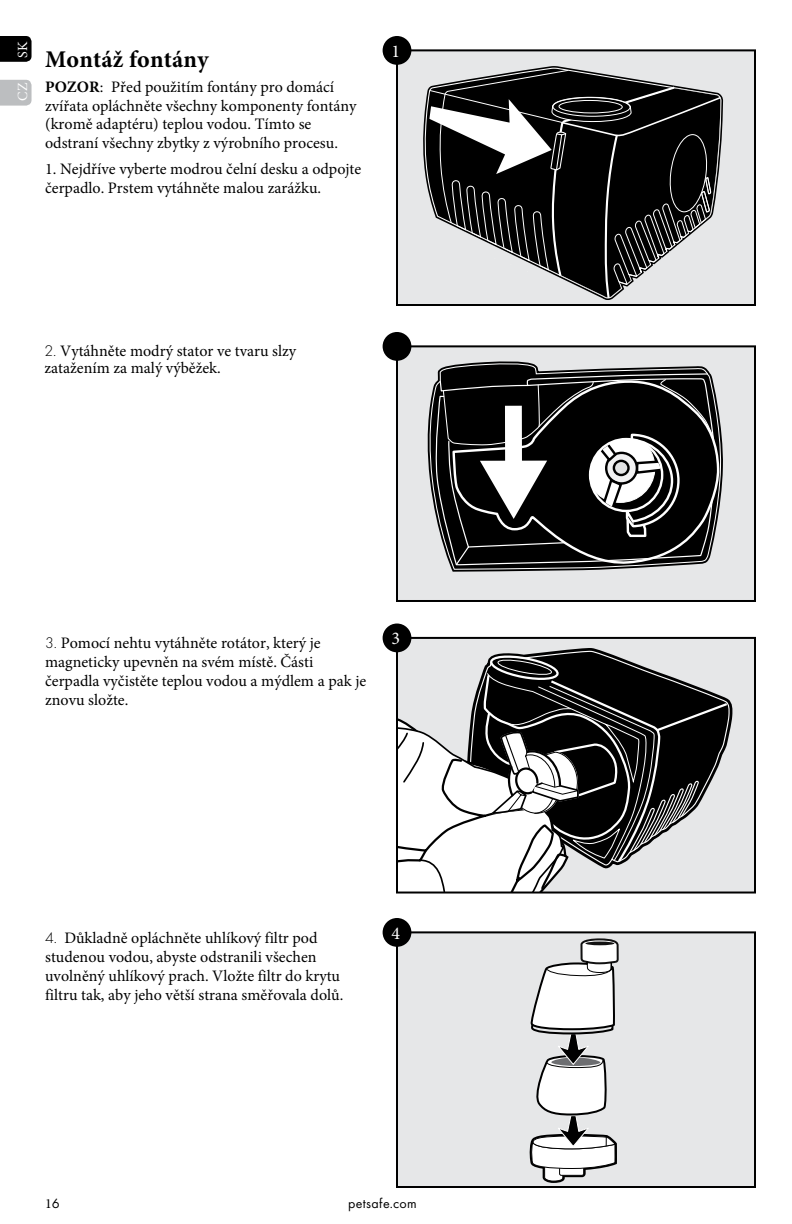
<style>
.page{position:relative;width:792px;height:1224px;background:#fff}
.page>*{position:absolute;margin:0;border:0;box-sizing:border-box;transform-origin:0 0}
.t1{font:700 24px "Minion Pro";letter-spacing:.01em;color:#000}
.t2{font:18px "Minion Pro";color:#fff}
.t3{font:16px/18.8px "Minion Pro";color:#000}
.t4{font:14px "Futura PT Book";letter-spacing:.025em;color:#000}
.t5{font:14px "Minion Pro";color:#fff}
.t6{font:14px "Minion Pro";color:#000}
.s1{font-weight:700}
.s2{font-family:"Futura PT Light"}
.s3{font-family:"Futura PT Book"}
</style>
<div class="page">
<div style="left:397px;top:346px;width:358px;height:255px;background:#e6e7e8"></div>
<svg style="left:428px;top:362px;width:294px;height:208px"></svg>
<svg style="left:433px;top:373px;width:282px;height:193px"></svg>
<svg style="left:714px;top:379px;width:6px;height:187px"></svg>
<svg style="left:442px;top:379px;width:272px;height:187px;background:#333"></svg>
<div style="left:396px;top:345px;width:360px;height:257px;border:2px solid #000"></div>
<div style="left:383px;top:332px;width:28px;height:29px;background:#000;border-radius:50%"></div>
<div style="left:397px;top:50px;width:358px;height:255px;background:#e6e7e8"></div>
<svg style="left:424px;top:67px;width:156px;height:127px"></svg>
<svg style="left:429px;top:70px;width:293px;height:230px"></svg>
<div style="left:396px;top:49px;width:360px;height:257px;border:2px solid #000"></div>
<div style="left:383px;top:36px;width:28px;height:29px;background:#000;border-radius:50%"></div>
<div style="left:397px;top:638px;width:358px;height:255px;background:#e6e7e8"></div>
<svg style="left:569px;top:654px;width:161px;height:150px"></svg>
<svg style="left:399px;top:640px;width:166px;height:18px"></svg>
<svg style="left:399px;top:658px;width:300px;height:233px"></svg>
<div style="left:396px;top:637px;width:360px;height:257px;border:2px solid #000"></div>
<div style="left:383px;top:624px;width:28px;height:28px;background:#000;border-radius:50%"></div>
<div style="left:397px;top:932px;width:358px;height:255px;background:#e6e7e8"></div>
<svg style="left:529px;top:938px;width:90px;height:245px"></svg>
<hr style="left:585px;top:942px;width:29px;height:3px;background:#111;border-radius:50%">
<div style="left:396px;top:931px;width:360px;height:257px;border:2px solid #000"></div>
<div style="left:383px;top:918px;width:28px;height:29px;background:#000;border-radius:50%"></div>
<svg style="left:0;top:36px;width:32px;height:26px"></svg>
<svg style="left:0;top:80px;width:32px;height:26px"></svg>
<p class="t5" style="left:13px;top:58px;width:18px;rotate:-90deg">SK</p>
<p class="t5" style="left:13px;top:101px;width:19px;rotate:-90deg">CZ</p>
<h1 class="t1" style="left:45px;top:42px;width:165px">Montáž fontány</h1>
<p class="t2" style="left:392px;top:39px;width:10px">1</p>
<p class="t3" style="left:45px;top:77px;width:313px"><span class="s1">POZOR</span>: Před použitím fontány pro domácí zvířata opláchněte všechny komponenty fontány (kromě adaptéru) teplou vodou. Tímto se odstraní všechny zbytky z výrobního procesu.</p>
<p class="t3" style="left:45px;top:160px;width:318px">1. Nejdříve vyberte modrou čelní desku a odpojte čerpadlo. Prstem vytáhněte malou zarážku.</p>
<p class="t3" style="left:45px;top:342px;width:253px;line-height:17.4px"><span class="s2">2.</span> Vytáhněte modrý stator ve tvaru slzy zatažením za malý výběžek.</p>
<p class="t3" style="left:45px;top:634px;width:277px"><span class="s2">3.</span> Pomocí nehtu vytáhněte rotátor, který je</p>
<p class="t2" style="left:392px;top:627px;width:10px">3</p>
<p class="t3" style="left:45px;top:652px;width:323px">magneticky upevněn na svém místě. Části čerpadla vyčistěte teplou vodou a mýdlem a pak je znovu složte.</p>
<p class="t3" style="left:45px;top:928px;width:274px"><span class="s2">4.</span> Důkladně opláchněte uhlíkový filtr pod</p>
<p class="t2" style="left:392px;top:921px;width:10px">4</p>
<p class="t3" style="left:45px;top:947px;width:300px">studenou vodou, abyste odstranili všechen uvolněný uhlíkový prach. Vložte filtr do krytu filtru tak, aby jeho větší strana směřovala dolů.</p>
<p class="t6" style="left:45px;top:1194px;width:16px">1<span class="s3">6</span></p>
<p class="t4" style="left:348px;top:1195px;width:70px">petsafe.com</p>
</div>
